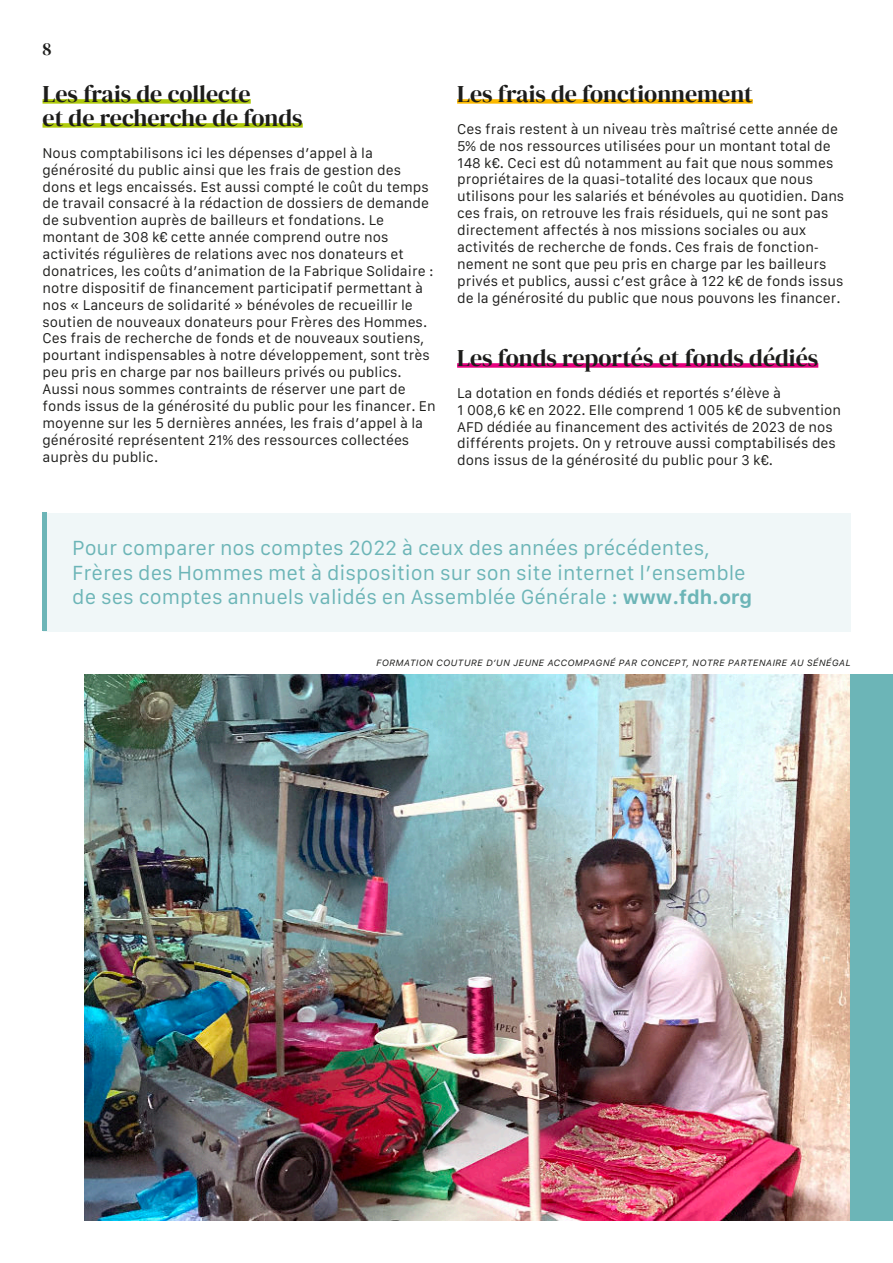
<style>
.page{position:relative;width:893px;height:1263px;background:#fff}
.page>*{position:absolute;margin:0;border:0;box-sizing:border-box;transform-origin:0 0}
.t1{font:24px/24px "DM Serif Display";color:#1d1d1b}
.t2{font:19.5px/24.3px "Galvji";color:#6cb5b7}
.t3{font:18px "DM Serif Display";color:#1d1d1b}
.t4{font:13.5px/16.8px "Galvji";color:#1d1d1b}
.t5{font:italic 9px "Galvji";letter-spacing:.05em;color:#1d1d1b}
.s1{font-weight:700}
</style>
<div class="page">
<div style="left:43px;top:99px;width:208px;height:5px;background:#afca0b"></div>
<div style="left:43px;top:123px;width:260px;height:5px;background:#afca0b"></div>
<div style="left:457px;top:99px;width:296px;height:5px;background:#fbb900"></div>
<div style="left:457px;top:363px;width:361px;height:5px;background:#e6007e"></div>
<div style="left:43px;top:513px;width:807px;height:118px;background:#f0f7f8"></div>
<img style="left:85px;top:674px;width:765px;height:546px">
<div style="left:850px;top:674px;width:43px;height:546px;background:#6cb5b7"></div>
<hr style="left:43px;top:513px;width:4px;height:118px;background:#6cb5b7">
<h3 class="t3" style="left:43px;top:36px;width:11px">8</h3>
<h1 class="t1" style="left:43px;top:81px;width:262px">Les frais de collecte<br>et de recherche de fonds</h1>
<p class="t4" style="left:43px;top:144px;width:395px">Nous comptabilisons ici les dépenses d’appel à la générosité du public ainsi que les frais de gestion des dons et legs encaissés. Est aussi compté le coût du temps de travail consacré à la rédaction de dossiers de demande de subvention auprès de bailleurs et fondations. Le montant de 308 k€ cette année comprend outre nos activités régulières de relations avec nos donateurs et donatrices, les coûts d’animation de la Fabrique Solidaire : notre dispositif de financement participatif permettant à nos « Lanceurs de solidarité » bénévoles de recueillir le soutien de nouveaux donateurs pour Frères des Hommes.<br>Ces frais de recherche de fonds et de nouveaux soutiens, pourtant indispensables à notre développement, sont très peu pris en charge par nos bailleurs privés ou publics.<br>Aussi nous sommes contraints de réserver une part de fonds issus de la générosité du public pour les financer. En moyenne sur les 5 dernières années, les frais d’appel à la générosité représentent 21% des ressources collectées auprès du public.</p>
<h1 class="t1" style="left:457px;top:81px;width:297px">Les frais de fonctionnement</h1>
<p class="t4" style="left:457px;top:120px;width:389px">Ces frais restent à un niveau très maîtrisé cette année de 5% de nos ressources utilisées pour un montant total de 148 k€. Ceci est dû notamment au fait que nous sommes propriétaires de la quasi-totalité des locaux que nous utilisons pour les salariés et bénévoles au quotidien. Dans ces frais, on retrouve les frais résiduels, qui ne sont pas directement affectés à nos missions sociales ou aux activités de recherche de fonds. Ces frais de fonction‐ nement ne sont que peu pris en charge par les bailleurs privés et publics, aussi c’est grâce à 122 k€ de fonds issus de la générosité du public que nous pouvons les financer.</p>
<h1 class="t1" style="left:457px;top:345px;width:363px">Les fonds reportés et fonds dédiés</h1>
<p class="t4" style="left:457px;top:384px;width:386px">La dotation en fonds dédiés et reportés s’élève à<br>1 008,6 k€ en 2022. Elle comprend 1 005 k€ de subvention AFD dédiée au financement des activités de 2023 de nos différents projets. On y retrouve aussi comptabilisés des dons issus de la générosité du public pour 3 k€.</p>
<h2 class="t2" style="left:72px;top:536px;width:681px">Pour comparer nos comptes 2022 à ceux des années précédentes,<br>Frères des Hommes met à disposition sur son site internet l’ensemble de ses comptes annuels validés en Assemblée Générale : <span class="s1">www.fdh.org</span></h2>
<p class="t5" style="left:376px;top:657px;width:476px">FORMATION COUTURE D’UN JEUNE ACCOMPAGNÉ PAR CONCEPT, NOTRE PARTENAIRE AU SÉNÉGAL</p>
</div>
